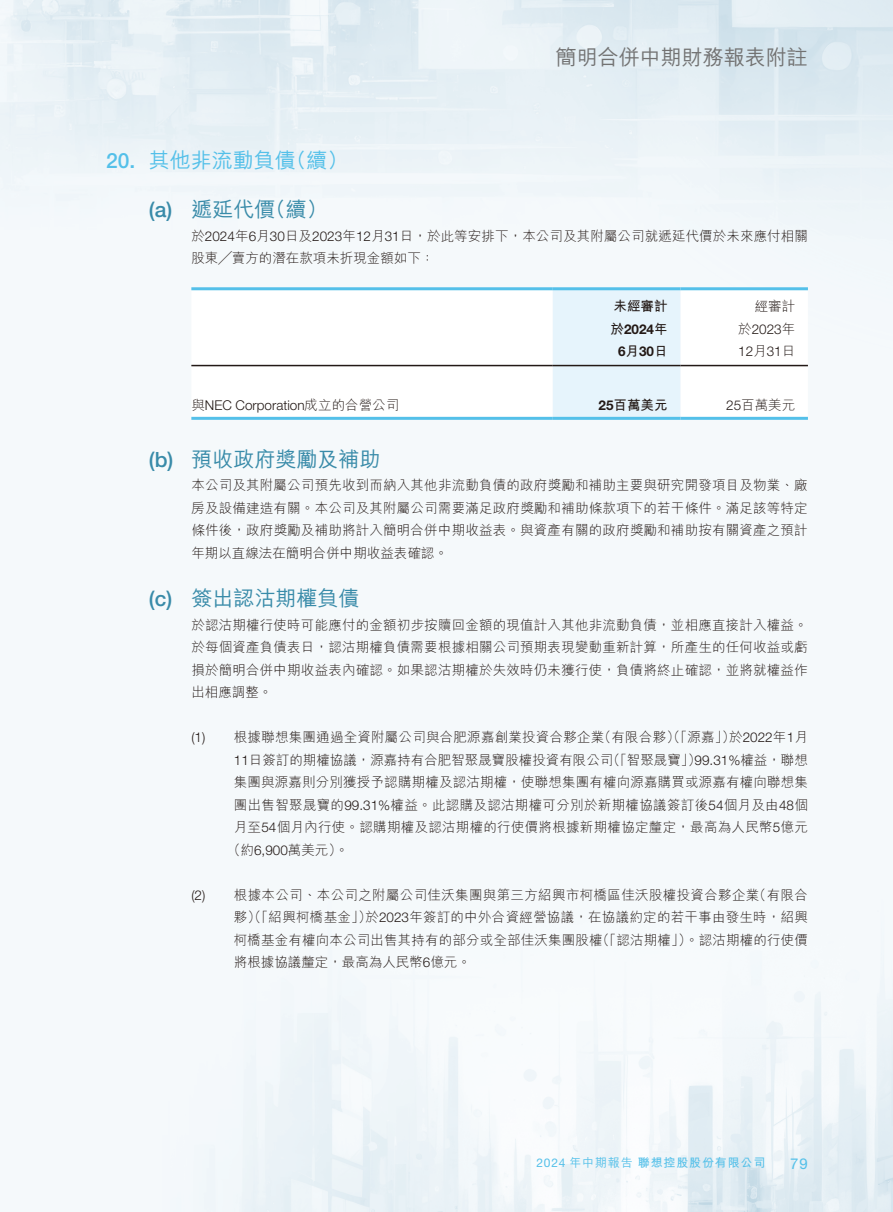
<style>
.page{position:relative;width:893px;height:1212px;background:#fff}
.page>*{position:absolute;margin:0;border:0;box-sizing:border-box;transform-origin:0 0}
.t1{font:500 21px "M Hei HK";color:#398ba9}
.t2{font:500 21px "M Hei HK";color:#54c0e9}
.t3{font:500 21px "M Hei HK";color:#727272}
.t4{font:15px "Helvetica Neue LT Std";color:#54c0e9}
.t5{font:300 13.5px/22.5px "M Hei HK";letter-spacing:.015em;color:#231916;text-align:justify}
.t6{font:300 13.5px/22.5px "Helvetica Neue LT Std";color:#231916}
.t7{font:700 13.5px/22.5px "Helvetica Neue LT Std";color:#231916;text-align:center}
.t8{font:700 13.5px "M Hei HK";color:#231916}
.t9{font:700 12px "M Hei HK";letter-spacing:.07em;color:#54c0e9}
.s1{font-family:"Helvetica Neue LT Std"}
.s2{font-family:"M Hei HK"}
.s3{font-family:"Helvetica Neue LT Std";font-weight:400}
.s4{font-weight:500}
</style>
<div class="page">
<img style="left:0;top:0;width:893px;height:1212px">
<svg style="left:191px;top:290px;width:617px;height:127px"></svg>
<div style="left:553px;top:290px;width:127px;height:127px;background:#e6f4fc"></div>
<hr style="left:191px;top:287px;width:362px;height:3px;background:#54c0e9">
<hr style="left:553px;top:287px;width:127px;height:3px;background:#54c0e9">
<hr style="left:680px;top:287px;width:128px;height:3px;background:#54c0e9">
<hr style="left:191px;top:365px;width:362px;height:1px;background:#231916">
<hr style="left:553px;top:365px;width:127px;height:1px;background:#231916">
<hr style="left:680px;top:365px;width:128px;height:1px;background:#231916">
<hr style="left:191px;top:417px;width:362px;height:3px;background:#54c0e9">
<hr style="left:553px;top:417px;width:127px;height:3px;background:#54c0e9">
<hr style="left:680px;top:417px;width:128px;height:3px;background:#54c0e9">
<h1 class="t3" style="left:556px;top:42px;width:254px">簡明合併中期財務報表附註</h1>
<h1 class="t2" style="left:106px;top:145px;width:244px"><span class="s1">20.</span> 其他非流動負債（續）</h1>
<h1 class="t1" style="left:149px;top:194px;width:181px"><span class="s1">(a)</span> 遞延代價（續）</h1>
<p class="t5" style="left:191px;top:224px;width:618px">於<span class="s1">2024</span>年<span class="s1">6</span>月<span class="s1">30</span>日及<span class="s1">2023</span>年<span class="s1">12</span>月<span class="s1">31</span>日，於此等安排下，本公司及其附屬公司就遞延代價於未來應付相關股東╱賣方的潛在款項未折現金額如下：</p>
<p class="t8" style="left:614px;top:296px;width:55px">未經審計</p>
<p class="t5" style="left:755px;top:294px;width:42px">經審計</p>
<p class="t7" style="left:611px;top:317px;width:59px"><span class="s2">於</span>2024<span class="s2">年<br></span>6<span class="s2">月</span>30<span class="s2">日</span></p>
<p class="t6" style="left:738px;top:317px;width:59px"><span class="s2">於</span>2023<span class="s2">年<br></span>12<span class="s2">月</span>31<span class="s2">日</span></p>
<p class="t6" style="left:191px;top:393px;width:209px"><span class="s2">與</span>NEC Corporation<span class="s2">成立的合營公司</span></p>
<p class="t8" style="left:599px;top:395px;width:71px"><span class="s1">25</span>百萬美元</p>
<p class="t5" style="left:726px;top:393px;width:71px"><span class="s1">25</span>百萬美元</p>
<h1 class="t1" style="left:149px;top:444px;width:233px"><span class="s1">(b)</span> 預收政府獎勵及補助</h1>
<p class="t5" style="left:191px;top:473px;width:618px">本公司及其附屬公司預先收到而納入其他非流動負債的政府獎勵和補助主要與研究開發項目及物業、廠房及設備建造有關。本公司及其附屬公司需要滿足政府獎勵和補助條款項下的若干條件。滿足該等特定條件後，政府獎勵及補助將計入簡明合併中期收益表。與資產有關的政府獎勵和補助按有關資產之預計年期以直線法在簡明合併中期收益表確認。</p>
<h1 class="t1" style="left:149px;top:583px;width:212px"><span class="s1">(c)</span> 簽出認沽期權負債</h1>
<p class="t5" style="left:191px;top:613px;width:618px">於認沽期權行使時可能應付的金額初步按贖回金額的現值計入其他非流動負債，並相應直接計入權益。於每個資產負債表日，認沽期權負債需要根據相關公司預期表現變動重新計算，所產生的任何收益或虧損於簡明合併中期收益表內確認。如果認沽期權於失效時仍未獲行使，負債將終止確認，並將就權益作出相應調整。</p>
<p class="t5" style="left:191px;top:725px;width:618px"><span class="s1">(1)</span> 根據聯想集團通過全資附屬公司與合肥源嘉創業投資合夥企業（有限合夥）（「源嘉」）於<span class="s1">2022</span>年<span class="s1">1</span>月</p>
<p class="t5" style="left:234px;top:748px;width:575px"><span class="s1">11</span>日簽訂的期權協議，源嘉持有合肥智聚晟寶股權投資有限公司（「智聚晟寶」）<span class="s1">99.31%</span>權益，聯想</p>
<p class="t5" style="left:234px;top:770px;width:576px">集團與源嘉則分別獲授予認購期權及認沽期權，使聯想集團有權向源嘉購買或源嘉有權向聯想集</p>
<p class="t5" style="left:234px;top:793px;width:576px">團出售智聚晟寶的<span class="s1">99.31%</span>權益。此認購及認沽期權可分別於新期權協議簽訂後<span class="s1">54</span>個月及由<span class="s1">48</span>個</p>
<p class="t5" style="left:234px;top:815px;width:576px">月至<span class="s1">54</span>個月內行使。認購期權及認沽期權的行使價將根據新期權協定釐定，最高為人民幣<span class="s1">5</span>億元</p>
<p class="t5" style="left:227px;top:838px;width:123px">（約<span class="s1">6,900</span>萬美元）。</p>
<p class="t5" style="left:234px;top:883px;width:576px;text-indent:-43px"><span class="s1">(2)</span> 根據本公司、本公司之附屬公司佳沃集團與第三方紹興市柯橋區佳沃股權投資合夥企業（有限合夥）（「紹興柯橋基金」）於<span class="s1">2023</span>年簽訂的中外合資經營協議，在協議約定的若干事由發生時，紹興柯橋基金有權向本公司出售其持有的部分或全部佳沃集團股權（「認沽期權」）。認沽期權的行使價將根據協議釐定，最高為人民幣<span class="s1">6</span>億元。</p>
<p class="t9" style="left:536px;top:1154px;width:230px"><span class="s3">2024</span> <span class="s4">年中期報告</span>聯想控股股份有限公司</p>
<p class="t4" style="left:790px;top:1155px;width:19px">79</p>
</div>
